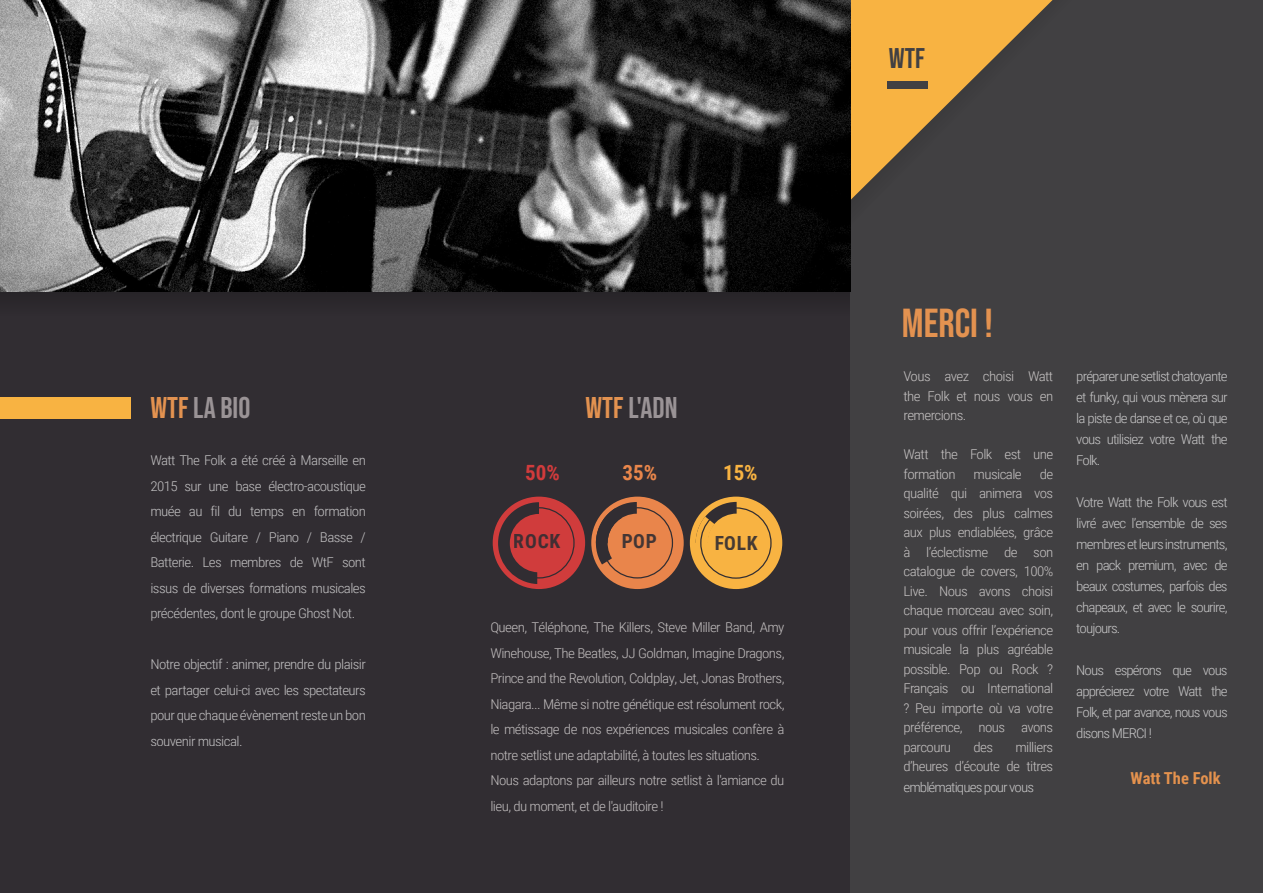
<style>
.page{position:relative;width:1263px;height:893px;background:#fff}
.page>*{position:absolute;margin:0;border:0;box-sizing:border-box;transform-origin:0 0}
.Subtitle3{font:40.5px "Bebas Neue";color:#e39250}
.Subtitle3-2{font:30px "Bebas Neue";color:#9a9396}
.Subtitle2{font:28.5px "Bebas Neue";color:#414042}
.t1{font:700 21px "Roboto Condensed";color:#d13b3c}
.t2{font:700 21px "Roboto Condensed";color:#e9864b}
.t3{font:700 21px "Roboto Condensed";color:#f8b342}
.t4{font:700 19.5px "Roboto Condensed";letter-spacing:.035em;color:#312d32}
.t5{font:700 16.5px "Roboto Condensed";color:#e4924e}
.t6{font:300 13.5px/19.5px "Roboto Condensed";letter-spacing:-.04em;color:#fefaf9;scale:1.11 1}
.t7{font:300 13.5px/21px "Roboto Condensed";letter-spacing:-.06em;color:#fff;text-align:justify;scale:1.11 1}
.s1{color:#e39250}
</style>
<div class="page">
<div style="left:0;top:291px;width:1263px;height:602px;background:#312d32"></div>
<div style="left:0;top:291px;width:1263px;height:33px;background:#2d292e"></div>
<div style="left:850px;top:0;width:413px;height:893px;background:#414042"></div>
<svg style="left:850px;top:0;width:202px;height:200px"></svg>
<img style="left:0;top:0;width:850px;height:291px">
<div style="left:887px;top:81px;width:40px;height:8px;background:#414042"></div>
<div style="left:493px;top:497px;width:92px;height:92px;background:#d03c3c;border-radius:50%"></div>
<div style="left:591px;top:497px;width:93px;height:92px;background:#e9854b;border-radius:50%"></div>
<div style="left:690px;top:497px;width:92px;height:92px;background:#f8b342;border-radius:50%"></div>
<div style="left:0;top:397px;width:131px;height:22px;background:#f8b342"></div>
<svg style="left:498px;top:502px;width:41px;height:82px"></svg>
<svg style="left:591px;top:502px;width:46px;height:62px"></svg>
<svg style="left:690px;top:502px;width:47px;height:75px"></svg>
<div style="left:700px;top:507px;width:72px;height:72px;border:1px solid #312d32;border-radius:50%"></div>
<p class="Subtitle3-2" style="left:150px;top:390px;width:102px"><span class="s1">WTF</span> LA BIO</p>
<p class="t7" style="left:150px;top:447px;width:196px;line-height:25.5px">Watt The Folk a été créé à Marseille en 2015 sur une base électro-acoustique muée au fil du temps en formation électrique Guitare / Piano / Basse / Batterie. Les membres de WtF sont issus de diverses formations musicales précédentes, dont le groupe Ghost Not.</p>
<p class="t7" style="left:150px;top:651px;width:196px;line-height:25.5px">Notre objectif : animer, prendre du plaisir et partager celui-ci avec les spectateurs pour que chaque évènement reste un bon souvenir musical.</p>
<p class="Subtitle3-2" style="left:585px;top:390px;width:94px"><span class="s1">WTF</span> L'ADN</p>
<p class="t1" style="left:525px;top:458px;width:36px">50%</p>
<p class="t2" style="left:623px;top:458px;width:36px">35%</p>
<p class="t3" style="left:723px;top:458px;width:36px">15%</p>
<h3 class="t4" style="left:514px;top:528px;width:48px">ROCK</h3>
<h3 class="t4" style="left:621px;top:528px;width:37px">POP</h3>
<h3 class="t4" style="left:714px;top:529px;width:45px">FOLK</h3>
<p class="t6" style="left:490px;top:614px;width:267px;line-height:25.5px">Queen, Téléphone, The Killers, Steve Miller Band, Amy Winehouse, The Beatles, JJ Goldman, Imagine Dragons, Prince and the Revolution, Coldplay, Jet, Jonas Brothers, Niagara... Même si notre génétique est résolument rock, le métissage de nos expériences musicales confère à notre setlist une adaptabilité, à toutes les situations.<br>Nous adaptons par ailleurs notre setlist à l'amiance du lieu, du moment, et de l'auditoire !</p>
<p class="Subtitle2" style="left:889px;top:42px;width:38px">WTF</p>
<p class="Subtitle3" style="left:902px;top:300px;width:93px">MERCI !</p>
<p class="t6" style="left:903px;top:366px;width:137px;text-align:justify">Vous avez choisi Watt the Folk et nous vous en remercions.</p>
<p class="t6" style="left:903px;top:444px;width:137px">Watt the Folk est une formation</p>
<p class="t6" style="left:903px;top:464px;width:137px;text-align:justify;text-indent:136px">de qualité qui animera vos soirées, des plus calmes aux plus endiablées, grâce à l’éclectisme de son catalogue de covers, 100% Live. Nous avons choisi chaque morceau avec soin, pour vous offrir l’expérience musicale la plus agréable possible. Pop ou Rock ?<br>Français ou International ? Peu importe où va votre préférence, nous avons parcouru</p>
<p class="t6" style="left:973px;top:464px;width:45px">musicale</p>
<p class="t6" style="left:903px;top:737px;width:136px;text-align:right">milliers<br>d’heures d’écoute de titres</p>
<p class="t7" style="left:903px;top:776px;width:119px">emblématiques pour vous</p>
<p class="t6" style="left:973px;top:737px;width:19px">des</p>
<p class="t7" style="left:1076px;top:365px;width:138px">préparer une setlist chatoyante et funky, qui vous mènera sur la piste de danse et ce, où que vous utilisiez votre Watt the Folk.</p>
<p class="t7" style="left:1076px;top:491px;width:138px">Votre Watt the Folk vous est livré avec l’ensemble de ses membres et leurs instruments, en pack premium, avec de beaux costumes, parfois des chapeaux, et avec le sourire, toujours.</p>
<p class="t7" style="left:1076px;top:659px;width:138px">Nous espérons que vous apprécierez votre Watt the Folk, et par avance, nous vous disons MERCI !</p>
<p class="t5" style="left:1131px;top:766px;width:92px">Watt The Folk</p>
</div>
